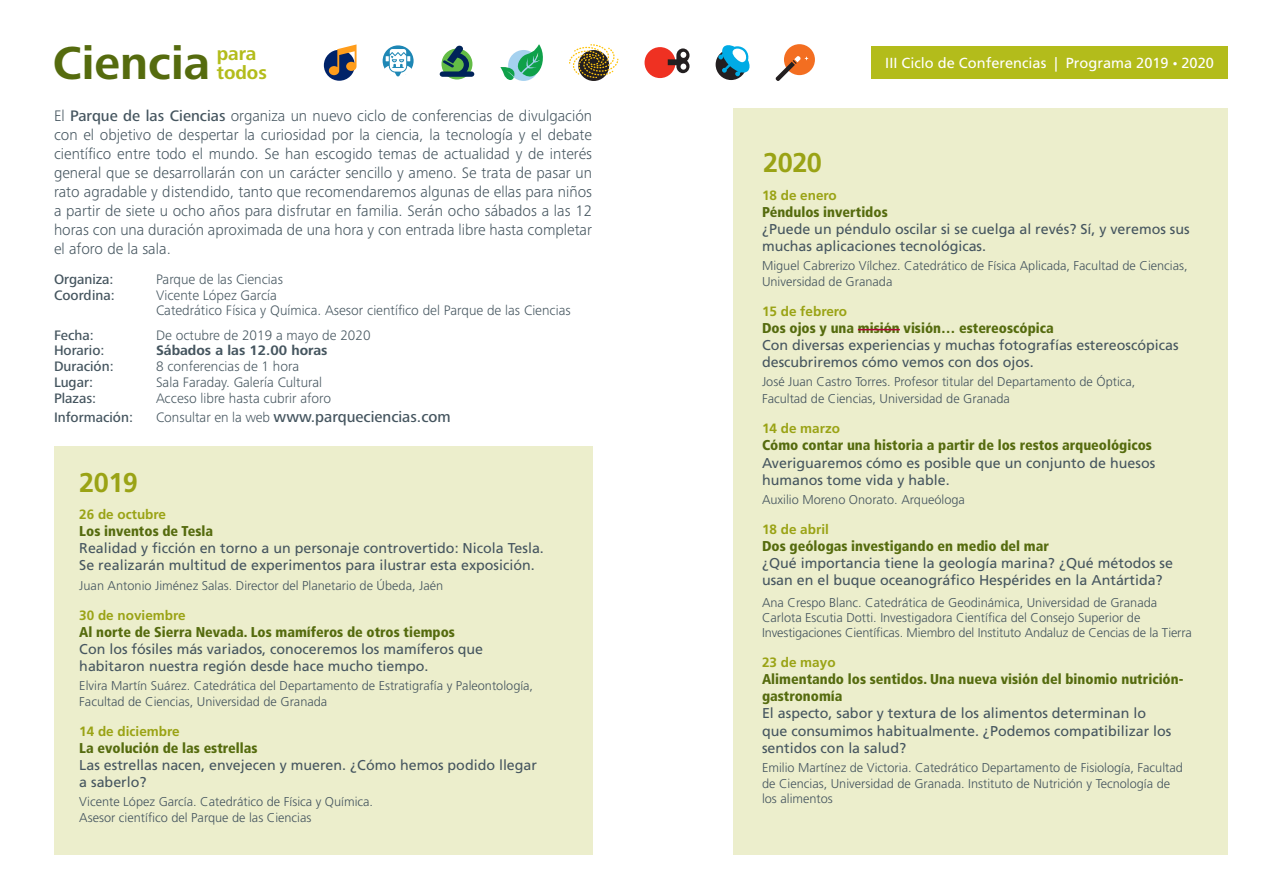
<style>
.page{position:relative;width:1263px;height:893px;background:#fff}
.page>*{position:absolute;margin:0;border:0;box-sizing:border-box;transform-origin:0 0}
.t1{font:700 48px "Frutiger Next Pro";color:#556b0e}
.t2{font:700 27.15px "Frutiger LT Std";letter-spacing:-.02em;color:#9aa315}
.t3{font:700 19.35px "Frutiger Next Pro";color:#b3bc1b}
.t4{font:300 15.75px/18.9px "Frutiger Next Pro";color:#45555f;text-align:justify}
.t5{font:500 15.75px "Frutiger Next Pro";color:#45555f}
.t6{font:14.55px "Frutiger LT Std";color:#fff}
.INTRO{font:14.25px/17.1px "Frutiger LT Std";color:#45555f}
.INTRO-2{font:900 condensed 14.25px/17.1px "Frutiger LT Std";color:#556b0e}
.t7{font:300 14.25px "Frutiger Next Pro";color:#45555f}
.t8{font:500 14.25px "Frutiger Next Pro";color:#45555f}
.t9{font:700 14.25px "Frutiger Next Pro";color:#45555f}
.INTRO-3{font:700 13.5px "Frutiger LT Std";color:#9aa315}
.INTRO-4{font:300 12.75px/15.3px "Frutiger LT Std";color:#45555f}
.s1{font-size:9.45px}
.s2{font-weight:500}
.s3{font-weight:300;font-size:14.25px}
</style>
<div class="page">
<div style="left:733px;top:109px;width:495px;height:746px;background:#eceecc"></div>
<div style="left:54px;top:447px;width:538px;height:408px;background:#eceecc"></div>
<div style="left:324px;top:50px;width:31px;height:31px;background:#002369;border-radius:50%"></div>
<svg style="left:329px;top:44px;width:27px;height:31px"></svg>
<svg style="left:383px;top:45px;width:31px;height:31px"></svg>
<svg style="left:383px;top:49px;width:30px;height:28px"></svg>
<svg style="left:441px;top:49px;width:31px;height:31px"></svg>
<svg style="left:440px;top:45px;width:34px;height:32px"></svg>
<svg style="left:500px;top:44px;width:43px;height:37px"></svg>
<div style="left:578px;top:50px;width:31px;height:31px;background:#231f20;border-radius:50%"></div>
<svg style="left:569px;top:44px;width:49px;height:34px"></svg>
<div style="left:644px;top:47px;width:31px;height:31px;background:#ef3122;border-radius:50%"></div>
<svg style="left:668px;top:48px;width:21px;height:25px"></svg>
<div style="left:716px;top:49px;width:30px;height:31px;background:#231f20;border-radius:50%"></div>
<svg style="left:718px;top:45px;width:32px;height:31px"></svg>
<div style="left:784px;top:44px;width:31px;height:31px;background:#f36e21;border-radius:50%"></div>
<svg style="left:775px;top:56px;width:34px;height:25px"></svg>
<hr style="left:858px;top:329px;width:42px;height:1px;background:#b30437">
<div style="left:872px;top:46px;width:356px;height:33px;background:#b3bc1b"></div>
<p class="t1" style="left:53px;top:36px;width:159px">Ciencia</p>
<p class="t6" style="left:885px;top:54px;width:330px">III Ciclo de Conferencias | Programa 2019 <span class="s1">•</span> 2020</p>
<p class="t3" style="left:217px;top:42px;width:41px">para</p>
<p class="t3" style="left:217px;top:62px;width:52px">todos</p>
<p class="t4" style="left:54px;top:106px;width:540px">El <span class="s2">Parque de las Ciencias</span> organiza un nuevo ciclo de conferencias de divulgación con el objetivo de despertar la curiosidad por la ciencia, la tecnología y el debate científico entre todo el mundo. Se han escogido temas de actualidad y de interés general que se desarrollarán con un carácter sencillo y ameno. Se trata de pasar un rato agradable y distendido, tanto que recomendaremos algunas de ellas para niños a partir de siete u ocho años para disfrutar en familia. Serán ocho sábados a las 12 horas con una duración aproximada de una hora y con entrada libre hasta completar el aforo de la sala.</p>
<p class="t8" style="left:54px;top:271px;width:61px">Organiza:</p>
<p class="t7" style="left:156px;top:271px;width:129px">Parque de las Ciencias</p>
<p class="t8" style="left:54px;top:287px;width:62px">Coordina:</p>
<p class="t7" style="left:156px;top:287px;width:123px">Vicente López García</p>
<p class="t7" style="left:156px;top:302px;width:416px">Catedrático Física y Química. Asesor científico del Parque de las Ciencias</p>
<p class="t8" style="left:54px;top:327px;width:41px">Fecha:</p>
<p class="t7" style="left:156px;top:327px;width:216px">De octubre de 2019 a mayo de 2020</p>
<p class="t8" style="left:54px;top:342px;width:52px">Horario:</p>
<p class="t9" style="left:156px;top:342px;width:173px">Sábados a las 12.00 horas</p>
<p class="t8" style="left:54px;top:358px;width:61px">Duración:</p>
<p class="t7" style="left:156px;top:358px;width:145px">8 conferencias de 1 hora</p>
<p class="t8" style="left:54px;top:374px;width:41px">Lugar:</p>
<p class="t7" style="left:156px;top:374px;width:168px">Sala Faraday. Galería Cultural</p>
<p class="t8" style="left:54px;top:390px;width:44px">Plazas:</p>
<p class="t7" style="left:156px;top:390px;width:177px">Acceso libre hasta cubrir aforo</p>
<p class="t8" style="left:54px;top:409px;width:81px">Información:</p>
<p class="t5" style="left:156px;top:407px;width:296px"><span class="s3">Consultar en la web</span> www.parqueciencias.com</p>
<p class="t2" style="left:79px;top:466px;width:60px">2019</p>
<p class="INTRO-3" style="left:79px;top:506px;width:88px">26 de octubre</p>
<p class="INTRO-2" style="left:79px;top:522px;width:135px">Los inventos de Tesla</p>
<p class="INTRO" style="left:79px;top:540px;width:466px">Realidad y ficción en torno a un personaje controvertido: Nicola Tesla.<br>Se realizarán multitud de experimentos para ilustrar esta exposición.</p>
<p class="INTRO-4" style="left:79px;top:578px;width:365px">Juan Antonio Jiménez Salas. Director del Planetario de Úbeda, Jaén</p>
<p class="INTRO-3" style="left:79px;top:607px;width:108px">30 de noviembre</p>
<p class="INTRO-2" style="left:79px;top:623px;width:377px">Al norte de Sierra Nevada. Los mamíferos de otros tiempos</p>
<p class="INTRO" style="left:79px;top:640px;width:405px">Con los fósiles más variados, conoceremos los mamíferos que habitaron nuestra región desde hace mucho tiempo.</p>
<p class="INTRO-4" style="left:79px;top:679px;width:455px">Elvira Martín Suárez. Catedrática del Departamento de Estratigrafía y Paleontología,<br>Facultad de Ciencias, Universidad de Granada</p>
<p class="INTRO-3" style="left:79px;top:723px;width:102px">14 de diciembre</p>
<p class="INTRO-2" style="left:79px;top:739px;width:180px">La evolución de las estrellas</p>
<p class="INTRO" style="left:79px;top:756px;width:459px">Las estrellas nacen, envejecen y mueren. ¿Cómo hemos podido llegar a saberlo?</p>
<p class="INTRO-4" style="left:79px;top:795px;width:295px">Vicente López García. Catedrático de Física y Química.</p>
<p class="INTRO-4" style="left:79px;top:810px;width:234px">Asesor científico del Parque de las Ciencias</p>
<p class="t2" style="left:763px;top:147px;width:60px">2020</p>
<p class="INTRO-3" style="left:762px;top:187px;width:76px">18 de enero</p>
<p class="INTRO-2" style="left:762px;top:203px;width:127px">Péndulos invertidos</p>
<p class="INTRO" style="left:762px;top:220px;width:429px">¿Puede un péndulo oscilar si se cuelga al revés? Sí, y veremos sus muchas aplicaciones tecnológicas.</p>
<p class="INTRO-4" style="left:762px;top:258px;width:427px">Miguel Cabrerizo Vílchez. Catedrático de Física Aplicada, Facultad de Ciencias,<br>Universidad de Granada</p>
<p class="INTRO-3" style="left:762px;top:303px;width:87px">15 de febrero</p>
<p class="INTRO-2" style="left:762px;top:319px;width:293px">Dos ojos y una misión visión… estereoscópica</p>
<p class="INTRO" style="left:762px;top:336px;width:418px">Con diversas experiencias y muchas fotografías estereoscópicas descubriremos cómo vemos con dos ojos.</p>
<p class="INTRO-4" style="left:762px;top:374px;width:375px">José Juan Castro Torres. Profesor titular del Departamento de Óptica,</p>
<p class="INTRO-4" style="left:762px;top:392px;width:249px">Facultad de Ciencias, Universidad de Granada</p>
<p class="INTRO-3" style="left:762px;top:421px;width:80px">14 de marzo</p>
<p class="INTRO-2" style="left:762px;top:437px;width:391px">Cómo contar una historia a partir de los restos arqueológicos</p>
<p class="INTRO" style="left:762px;top:454px;width:395px">Averiguaremos cómo es posible que un conjunto de huesos humanos tome vida y hable.</p>
<p class="INTRO-4" style="left:762px;top:492px;width:204px">Auxilio Moreno Onorato. Arqueóloga</p>
<p class="INTRO-3" style="left:762px;top:521px;width:68px">18 de abril</p>
<p class="INTRO-2" style="left:762px;top:538px;width:288px">Dos geólogas investigando en medio del mar</p>
<p class="INTRO" style="left:762px;top:555px;width:412px">¿Qué importancia tiene la geología marina? ¿Qué métodos se usan en el buque oceanográfico Hespérides en la Antártida?</p>
<p class="INTRO-4" style="left:762px;top:595px;width:397px">Ana Crespo Blanc. Catedrática de Geodinámica, Universidad de Granada</p>
<p class="INTRO-4" style="left:762px;top:610px;width:431px">Carlota Escutia Dotti. Investigadora Científica del Consejo Superior de<br>Investigaciones Científicas. Miembro del Instituto Andaluz de Cencias de la Tierra</p>
<p class="INTRO-3" style="left:762px;top:654px;width:75px">23 de mayo</p>
<p class="INTRO-2" style="left:762px;top:671px;width:423px">Alimentando los sentidos. Una nueva visión del binomio nutrición&shy;gastronomía</p>
<p class="INTRO" style="left:762px;top:705px;width:411px">El aspecto, sabor y textura de los alimentos determinan lo que consumimos habitualmente. ¿Podemos compatibilizar los sentidos con la salud?</p>
<p class="INTRO-4" style="left:762px;top:760px;width:422px">Emilio Martínez de Victoria. Catedrático Departamento de Fisiología, Facultad de Ciencias, Universidad de Granada. Instituto de Nutrición y Tecnología de los alimentos</p>
</div>
